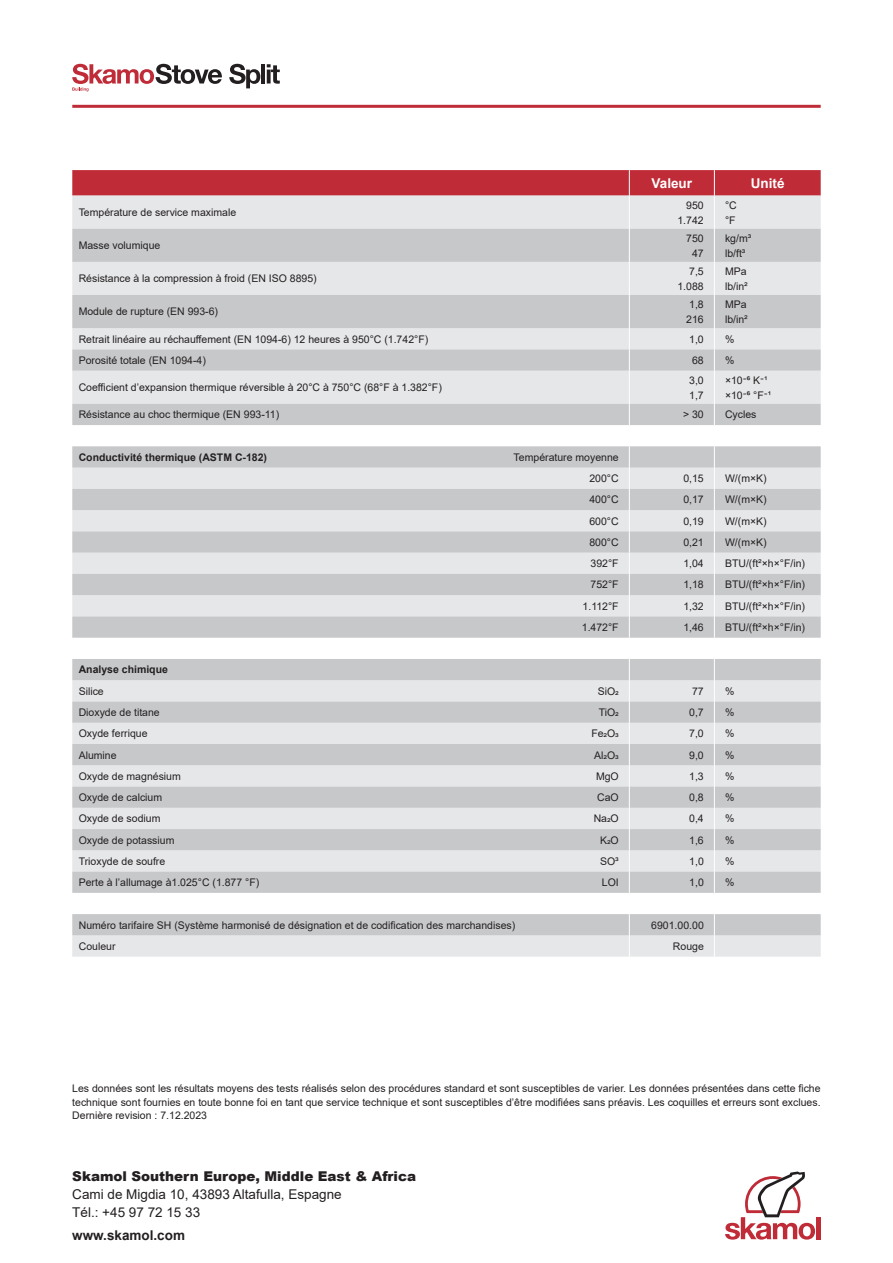
<style>
.page{position:relative;width:893px;height:1263px;background:#fff}
.page>*{position:absolute;margin:0;border:0;box-sizing:border-box;transform-origin:0 0}
.t1{font:13.5px/18px "Arial";color:#231f20}
.t2{font:900 13.5px "Arial";color:#231f20}
.t3{font:700 13.5px "Arial";color:#231f20}
.t4{font:700 13.5px "Arial";color:#fff}
.t5{font:10.5px/15px "Arial";color:#231f20}
.t6{font:700 10.5px "Arial";color:#231f20}
</style>
<div class="page">
<svg style="left:72px;top:170px;width:749px;height:26px;background:#c0313c"></svg>
<hr style="left:72px;top:105px;width:749px;height:3px;background:#bf2b37">
<div style="left:816px;top:1217px;width:5px;height:22px;background:#bf2b37"></div>
<svg style="left:725px;top:1171px;width:90px;height:68px"></svg>
<div style="left:72px;top:196px;width:749px;height:761px;background:#e6e7e9"></div>
<svg style="left:72px;top:229px;width:749px;height:706px;background:#d8d9db"></svg>
<hr style="left:629px;top:196px;width:1px;height:33px;background:#fff">
<hr style="left:714px;top:196px;width:1px;height:33px;background:#fff">
<hr style="left:629px;top:229px;width:1px;height:33px;background:#fff">
<hr style="left:714px;top:229px;width:1px;height:33px;background:#fff">
<hr style="left:629px;top:262px;width:1px;height:33px;background:#fff">
<hr style="left:714px;top:262px;width:1px;height:33px;background:#fff">
<hr style="left:629px;top:295px;width:1px;height:33px;background:#fff">
<hr style="left:714px;top:295px;width:1px;height:33px;background:#fff">
<svg style="left:629px;top:328px;width:1px;height:43px"></svg>
<svg style="left:714px;top:328px;width:1px;height:43px"></svg>
<hr style="left:629px;top:371px;width:1px;height:33px;background:#fff">
<hr style="left:714px;top:371px;width:1px;height:33px;background:#fff">
<svg style="left:629px;top:404px;width:1px;height:21px"></svg>
<svg style="left:714px;top:404px;width:1px;height:21px"></svg>
<svg style="left:629px;top:446px;width:1px;height:192px"></svg>
<svg style="left:714px;top:446px;width:1px;height:192px"></svg>
<svg style="left:629px;top:659px;width:1px;height:234px"></svg>
<svg style="left:714px;top:659px;width:1px;height:234px"></svg>
<svg style="left:629px;top:914px;width:1px;height:43px"></svg>
<svg style="left:714px;top:914px;width:1px;height:43px"></svg>
<svg style="left:229px;top:64px;width:31px;height:24px"></svg>
<hr style="left:261px;top:64px;width:4px;height:19px;background:#231f20">
<svg style="left:267px;top:64px;width:13px;height:20px"></svg>
<svg style="left:72px;top:64px;width:150px;height:27px"></svg>
<p class="t4" style="left:652px;top:173px;width:42px">Valeur</p>
<p class="t4" style="left:751px;top:173px;width:35px">Unité</p>
<p class="t5" style="left:79px;top:205px;width:159px">Température de service maximale</p>
<p class="t5" style="left:677px;top:197px;width:28px;text-align:right">950<br>1.742</p>
<p class="t5" style="left:725px;top:197px;width:13px">°C °F</p>
<p class="t5" style="left:79px;top:238px;width:83px">Masse volumique</p>
<p class="t5" style="left:686px;top:230px;width:19px;text-align:center">750<br>47</p>
<p class="t5" style="left:725px;top:230px;width:28px">kg/m³ lb/ft³</p>
<p class="t5" style="left:79px;top:271px;width:240px">Résistance à la compression à froid (EN ISO 8895)</p>
<p class="t5" style="left:677px;top:264px;width:28px;text-align:right">7,5<br>1.088</p>
<p class="t5" style="left:725px;top:264px;width:24px">MPa lb/in²</p>
<p class="t5" style="left:79px;top:304px;width:141px">Module de rupture (EN 993-6)</p>
<p class="t5" style="left:686px;top:297px;width:19px">1,8<br>216</p>
<p class="t5" style="left:725px;top:297px;width:24px">MPa lb/in²</p>
<p class="t5" style="left:79px;top:331px;width:351px">Retrait linéaire au réchauffement (EN 1094-6) 12 heures à 950°C (1.742°F)</p>
<p class="t5" style="left:689px;top:331px;width:16px">1,0</p>
<p class="t5" style="left:725px;top:331px;width:11px">%</p>
<p class="t5" style="left:79px;top:353px;width:129px">Porosité totale (EN 1094-4)</p>
<p class="t5" style="left:692px;top:353px;width:13px">68</p>
<p class="t5" style="left:725px;top:353px;width:11px">%</p>
<p class="t5" style="left:79px;top:380px;width:365px">Coefficient d’expansion thermique réversible à 20°C à 750°C (68°F à 1.382°F)</p>
<p class="t5" style="left:689px;top:372px;width:16px">3,0<br>1,7</p>
<p class="t5" style="left:725px;top:372px;width:48px">× 1 0 K⁶־ ¹־ × 1 0 F°⁶־ ¹־</p>
<p class="t5" style="left:79px;top:407px;width:202px">Résistance au choc thermique (EN 993-11)</p>
<p class="t5" style="left:683px;top:407px;width:22px">&gt; 30</p>
<p class="t5" style="left:725px;top:407px;width:33px">Cycles</p>
<p class="t6" style="left:79px;top:450px;width:190px">Conductivité thermique (ASTM C-182)</p>
<p class="t5" style="left:514px;top:446px;width:107px;line-height:21.3px;text-align:right">Température moyenne<br>200°C</p>
<p class="t5" style="left:683px;top:471px;width:22px">0,15</p>
<p class="t5" style="left:725px;top:471px;width:43px">W/(m×K)</p>
<p class="t5" style="left:589px;top:492px;width:31px">400°C</p>
<p class="t5" style="left:683px;top:492px;width:22px">0,17</p>
<p class="t5" style="left:725px;top:492px;width:43px">W/(m×K)</p>
<p class="t5" style="left:589px;top:513px;width:31px">600°C</p>
<p class="t5" style="left:683px;top:513px;width:22px">0,19</p>
<p class="t5" style="left:725px;top:513px;width:43px">W/(m×K)</p>
<p class="t5" style="left:589px;top:535px;width:31px">800°C</p>
<p class="t5" style="left:683px;top:535px;width:22px">0,21</p>
<p class="t5" style="left:725px;top:535px;width:43px">W/(m×K)</p>
<p class="t5" style="left:591px;top:556px;width:30px">392°F</p>
<p class="t5" style="left:683px;top:556px;width:22px">1,04</p>
<p class="t5" style="left:725px;top:556px;width:82px">BTU/(ft²×h×°F/in)</p>
<p class="t5" style="left:591px;top:577px;width:30px">752°F</p>
<p class="t5" style="left:683px;top:577px;width:22px">1,18</p>
<p class="t5" style="left:725px;top:577px;width:82px">BTU/(ft²×h×°F/in)</p>
<p class="t5" style="left:583px;top:598px;width:38px">1.112°F</p>
<p class="t5" style="left:683px;top:598px;width:22px">1,32</p>
<p class="t5" style="left:725px;top:598px;width:82px">BTU/(ft²×h×°F/in)</p>
<p class="t5" style="left:582px;top:620px;width:38px">1.472°F</p>
<p class="t5" style="left:683px;top:620px;width:22px">1,46</p>
<p class="t5" style="left:725px;top:620px;width:82px">BTU/(ft²×h×°F/in)</p>
<p class="t6" style="left:79px;top:662px;width:91px">Analyse chimique</p>
<p class="t5" style="left:79px;top:683px;width:27px">Silice</p>
<p class="t5" style="left:598px;top:683px;width:22px">SiO2</p>
<p class="t5" style="left:692px;top:683px;width:13px">77</p>
<p class="t5" style="left:725px;top:683px;width:11px">%</p>
<p class="t5" style="left:79px;top:705px;width:83px">Dioxyde de titane</p>
<p class="t5" style="left:599px;top:705px;width:22px">TiO2</p>
<p class="t5" style="left:689px;top:705px;width:16px">0,7</p>
<p class="t5" style="left:725px;top:705px;width:11px">%</p>
<p class="t5" style="left:79px;top:726px;width:70px">Oxyde ferrique</p>
<p class="t5" style="left:591px;top:726px;width:29px">Fe2O3</p>
<p class="t5" style="left:689px;top:726px;width:16px">7,0</p>
<p class="t5" style="left:725px;top:726px;width:11px">%</p>
<p class="t5" style="left:79px;top:747px;width:39px">Alumine</p>
<p class="t5" style="left:594px;top:747px;width:26px">Al2O3</p>
<p class="t5" style="left:689px;top:747px;width:16px">9,0</p>
<p class="t5" style="left:725px;top:747px;width:11px">%</p>
<p class="t5" style="left:79px;top:768px;width:104px">Oxyde de magnésium</p>
<p class="t5" style="left:596px;top:768px;width:24px">MgO</p>
<p class="t5" style="left:689px;top:768px;width:16px">1,3</p>
<p class="t5" style="left:725px;top:768px;width:11px">%</p>
<p class="t5" style="left:79px;top:790px;width:85px">Oxyde de calcium</p>
<p class="t5" style="left:597px;top:790px;width:23px">CaO</p>
<p class="t5" style="left:689px;top:790px;width:16px">0,8</p>
<p class="t5" style="left:725px;top:790px;width:11px">%</p>
<p class="t5" style="left:79px;top:811px;width:83px">Oxyde de sodium</p>
<p class="t5" style="left:594px;top:811px;width:27px">Na2O</p>
<p class="t5" style="left:689px;top:811px;width:16px">0,4</p>
<p class="t5" style="left:725px;top:811px;width:11px">%</p>
<p class="t5" style="left:79px;top:832px;width:97px">Oxyde de potassium</p>
<p class="t5" style="left:600px;top:832px;width:20px">K2O</p>
<p class="t5" style="left:689px;top:832px;width:16px">1,6</p>
<p class="t5" style="left:725px;top:832px;width:11px">%</p>
<p class="t5" style="left:79px;top:853px;width:88px">Trioxyde de soufre</p>
<p class="t5" style="left:600px;top:853px;width:20px">SO³</p>
<p class="t5" style="left:689px;top:853px;width:16px">1,0</p>
<p class="t5" style="left:725px;top:853px;width:11px">%</p>
<p class="t5" style="left:79px;top:875px;width:182px">Perte à l’allumage à1.025°C (1.877 °F)</p>
<p class="t5" style="left:602px;top:875px;width:18px">LOI</p>
<p class="t5" style="left:689px;top:875px;width:16px">1,0</p>
<p class="t5" style="left:725px;top:875px;width:11px">%</p>
<p class="t5" style="left:79px;top:917px;width:438px">Numéro tarifaire SH (Système harmonisé de désignation et de codification des marchandises)</p>
<p class="t5" style="left:651px;top:917px;width:54px">6901.00.00</p>
<p class="t5" style="left:79px;top:939px;width:38px">Couleur</p>
<p class="t5" style="left:673px;top:939px;width:32px">Rouge</p>
<p class="t5" style="left:72px;top:1081px;width:750px;line-height:13.5px;text-align:justify">Les données sont les résultats moyens des tests réalisés selon des procédures standard et sont susceptibles de varier. Les données présentées dans cette fiche technique sont fournies en toute bonne foi en tant que service technique et sont susceptibles d’être modifiées sans préavis. Les coquilles et erreurs sont exclues.<br>Dernière revision : 7.12.2023</p>
<p class="t2" style="left:72px;top:1166px;width:345px">Skamol Southern Europe, Middle East &amp; Africa</p>
<p class="t1" style="left:72px;top:1185px;width:271px">Cami de Migdia 10, 43893 Altafulla, Espagne<br>Tél.: +45 97 72 15 33</p>
<p class="t3" style="left:72px;top:1225px;width:114px">www.skamol.com</p>
</div>
